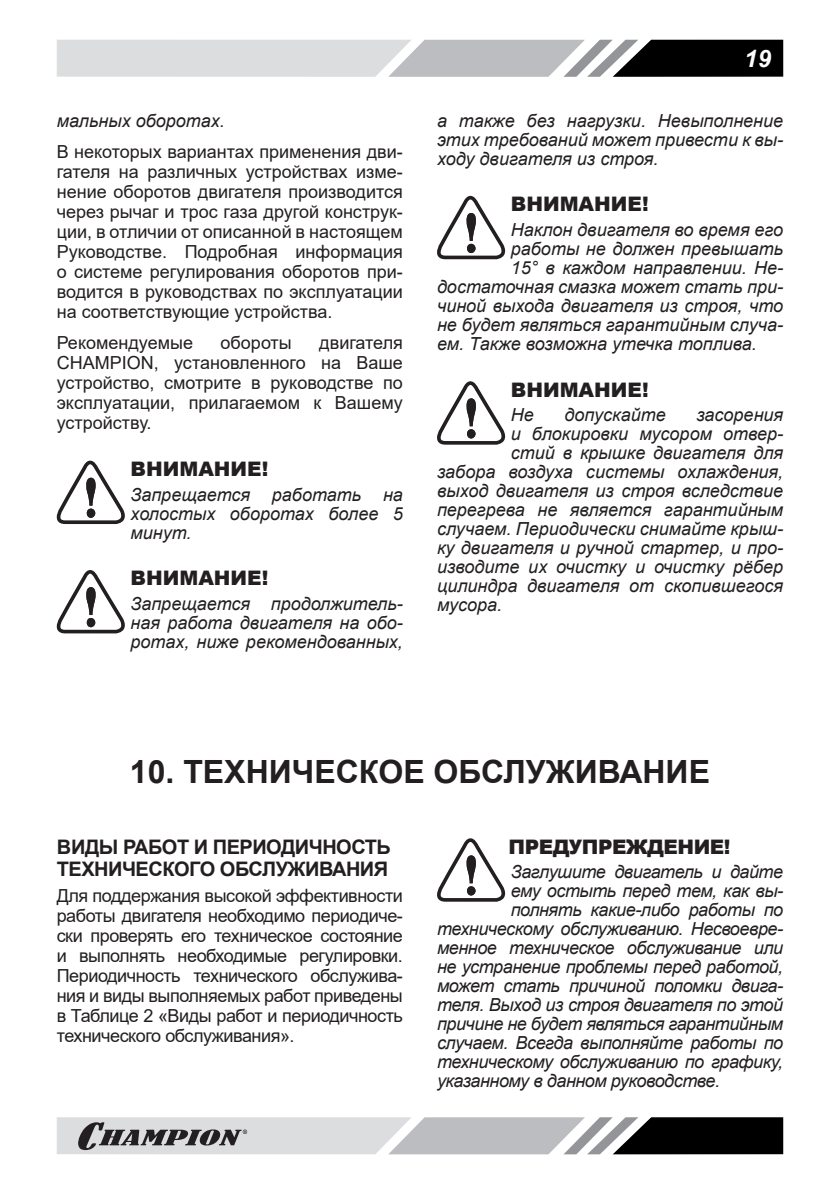
<style>
.page{position:relative;width:840px;height:1191px;background:#fff}
.page>*{position:absolute;margin:0;border:0;box-sizing:border-box;transform-origin:0 0}
.t1{font:700 32px "Arial";color:#231f20}
.t2{font:italic 700 24px "Arial";color:#fff}
.t3{font:700 20px/22px "Arial";letter-spacing:-.025em;color:#231f20}
.t4{font:900 20px "Arial";color:#231f20}
.t5{font:900 20px "Arial";letter-spacing:-.025em;color:#231f20}
.p{font:italic 18px/19px "Arial";color:#231f20;text-align:justify}
.t6{font:18px/20px "Arial";color:#231f20;text-align:justify}
.p-2{font:italic 18px "Arial";letter-spacing:-.025em;color:#231f20}
</style>
<div class="page">
<svg style="left:57px;top:40px;width:725px;height:37px;background:#a7a8aa"></svg>
<svg style="left:57px;top:1117px;width:725px;height:37px;background:#9c9d9e"></svg>
<svg style="left:56px;top:460px;width:69px;height:64px"></svg>
<svg style="left:56px;top:570px;width:69px;height:63px"></svg>
<svg style="left:437px;top:196px;width:68px;height:63px"></svg>
<svg style="left:437px;top:381px;width:68px;height:64px"></svg>
<svg style="left:437px;top:838px;width:68px;height:63px"></svg>
<p class="p" style="left:57px;top:111px;width:169px">мальных оборотах.</p>
<p class="t6" style="left:57px;top:141px;width:347px">В некоторых вариантах применения дви&shy;гателя на различных устройствах изме&shy;нение оборотов двигателя производится через рычаг и трос газа другой конструк&shy;ции, в отличии от описанной в настоящем Руководстве. Подробная информация о системе регулирования оборотов при&shy;водится в руководствах по эксплуатации на соответствующие устройства.</p>
<p class="t6" style="left:57px;top:333px;width:138px">Рекомендуемые</p>
<p class="t6" style="left:220px;top:333px;width:73px">обороты</p>
<p class="t6" style="left:57px;top:333px;width:347px;text-indent:262px">двигателя CHAMPION, установленного на Ваше устройство, смотрите в руководстве по эксплуатации, прилагаемом к Вашему устройству.</p>
<p class="t4" style="left:130px;top:454px;width:139px">ВНИМАНИЕ!</p>
<p class="p" style="left:130px;top:485px;width:274px">Запрещается работать на холостых оборотах более 5 минут.</p>
<p class="t4" style="left:130px;top:564px;width:139px">ВНИМАНИЕ!</p>
<p class="p" style="left:130px;top:594px;width:274px">Запрещается продолжитель&shy;ная работа двигателя на обо&shy;ротах, ниже рекомендованных,</p>
<h2 class="t2" style="left:743px;top:42px;width:28px">19</h2>
<p class="p" style="left:437px;top:111px;width:347px">а также без нагрузки. Невыполнение этих требований может привести к вы&shy;ходу двигателя из строя.</p>
<p class="t4" style="left:510px;top:190px;width:139px">ВНИМАНИЕ!</p>
<p class="p" style="left:510px;top:220px;width:274px">Наклон двигателя во время его</p>
<p class="p" style="left:510px;top:239px;width:274px">работы не должен превышать</p>
<p class="p" style="left:510px;top:258px;width:274px">15° в каждом направлении. Не-</p>
<p class="p" style="left:437px;top:277px;width:347px">достаточная смазка может стать при-</p>
<p class="p" style="left:437px;top:296px;width:347px">чиной выхода двигателя из строя, что</p>
<p class="p" style="left:437px;top:315px;width:347px">не будет являться гарантийным случа-</p>
<p class="p" style="left:437px;top:334px;width:321px">ем. Также возможна утечка топлива.</p>
<p class="t4" style="left:510px;top:375px;width:139px">ВНИМАНИЕ!</p>
<p class="p" style="left:510px;top:406px;width:25px">Не</p>
<p class="p" style="left:564px;top:406px;width:103px">допускайте</p>
<p class="p" style="left:696px;top:406px;width:88px">засорения</p>
<p class="p" style="left:510px;top:425px;width:274px">и блокировки мусором отвер-</p>
<p class="p" style="left:510px;top:444px;width:274px">стий в крышке двигателя для</p>
<p class="p" style="left:437px;top:463px;width:347px">забора воздуха системы охлаждения,</p>
<p class="p" style="left:437px;top:482px;width:347px">выход двигателя из строя вследствие</p>
<p class="p" style="left:437px;top:501px;width:347px">перегрева не является гарантийным</p>
<p class="p" style="left:437px;top:520px;width:347px">случаем. Периодически снимайте крыш-</p>
<p class="p" style="left:437px;top:539px;width:347px">ку двигателя и ручной стартер, и про-</p>
<p class="p" style="left:437px;top:558px;width:347px">изводите их очистку и очистку рёбер</p>
<p class="p" style="left:437px;top:577px;width:347px">цилиндра двигателя от скопившегося</p>
<p class="p" style="left:437px;top:596px;width:67px">мусора.</p>
<p class="t1" style="left:130px;top:749px;width:581px">10. ТЕХНИЧЕСКОЕ ОБСЛУЖИВАНИЕ</p>
<p class="t3" style="left:57px;top:836px;width:335px">ВИДЫ РАБОТ И ПЕРИОДИЧНОСТЬ<br>ТЕХНИЧЕСКОГО ОБСЛУЖИВАНИЯ</p>
<p class="t6" style="left:57px;top:885px;width:347px">Для поддержания высокой эффективности работы двигателя необходимо периодиче&shy;ски проверять его техническое состояние и выполнять необходимые регулировки.<br>Периодичность технического обслужива&shy;ния и виды выполняемых работ приведены в Таблице 2 «Виды работ и периодичность технического обслуживания».</p>
<p class="t5" style="left:508px;top:832px;width:223px">ПРЕДУПРЕЖДЕНИЕ!</p>
<p class="p-2" style="left:510px;top:860px;width:274px">Заглушите двигатель и дайте</p>
<p class="p-2" style="left:510px;top:879px;width:274px">ему остыть перед тем, как вы-</p>
<p class="p-2" style="left:510px;top:898px;width:274px">полнять какие-либо работы по</p>
<p class="p-2" style="left:437px;top:917px;width:347px">техническому обслуживанию. Несвоевре-</p>
<p class="p-2" style="left:437px;top:936px;width:347px">менное техническое обслуживание или</p>
<p class="p-2" style="left:437px;top:955px;width:347px">не устранение проблемы перед работой,</p>
<p class="p-2" style="left:437px;top:974px;width:347px">может стать причиной поломки двига-</p>
<p class="p-2" style="left:437px;top:993px;width:347px">теля. Выход из строя двигателя по этой</p>
<p class="p-2" style="left:437px;top:1012px;width:347px">причине не будет являться гарантийным</p>
<p class="p-2" style="left:437px;top:1031px;width:347px">случаем. Всегда выполняйте работы по</p>
<p class="p-2" style="left:437px;top:1050px;width:347px">техническому обслуживанию по графику,</p>
<p class="p-2" style="left:437px;top:1069px;width:284px">указанному в данном руководстве.</p>
</div>
